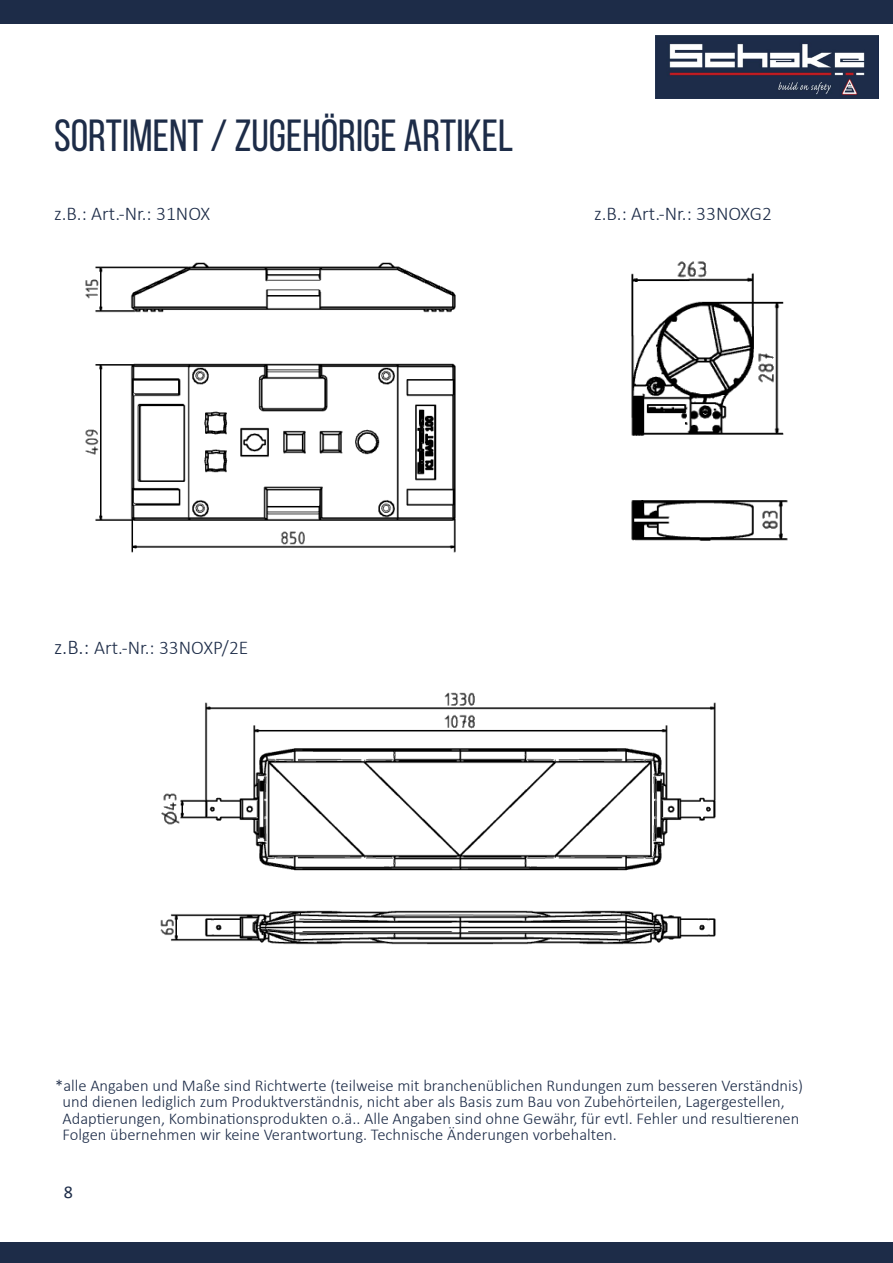
<style>
.page{position:relative;width:893px;height:1263px;background:#fff}
.page>*{position:absolute;margin:0;border:0;box-sizing:border-box;transform-origin:0 0}
.t1{font:45px "Bebas Neue";color:#1d2c48}
.t2{font:300 19.5px "Calibri";color:#1d2c48}
.t3{font:18px "Calibri";color:#1d2c48}
.t4{font:300 16.5px/16.5px "Calibri";color:#1d2c48}
.s1{font-size:21px}
</style>
<div class="page">
<div style="left:0;top:0;width:893px;height:23px;background:#1d2c48"></div>
<div style="left:0;top:1242px;width:893px;height:21px;background:#1d2c48"></div>
<img style="left:655px;top:36px;width:223px;height:63px">
<img style="left:160px;top:692px;width:556px;height:253px">
<img style="left:85px;top:262px;width:371px;height:291px">
<img style="left:631px;top:261px;width:157px;height:280px">
<h1 class="t1" style="left:54px;top:111px;width:461px">SORTIMENT / ZUGEHÖRIGE ARTIKEL</h1>
<p class="t2" style="left:54px;top:201px;width:158px">z.B.: Art.-Nr.: 31NOX</p>
<p class="t2" style="left:594px;top:201px;width:179px">z.B.: Art.-Nr.: 33NOXG2</p>
<p class="t2" style="left:54px;top:636px;width:196px"><span class="s1">z.B.:</span> Art.-Nr.: 33NOXP/2E</p>
<p class="t4" style="left:63px;top:1077px;width:742px;text-indent:-7px">*alle Angaben und Maße sind Richtwerte (teilweise mit branchenüblichen Rundungen zum besseren Verständnis) und dienen lediglich zum Produktverständnis, nicht aber als Basis zum Bau von Zubehörteilen, Lagergestellen, Adaptierungen, Kombinationsprodukten o.ä.. Alle Angaben sind ohne Gewähr, für evtl. Fehler und resultierenen Folgen übernehmen wir keine Verantwortung. Technische Änderungen vorbehalten.</p>
<p class="t3" style="left:64px;top:1179px;width:11px">8</p>
</div>
